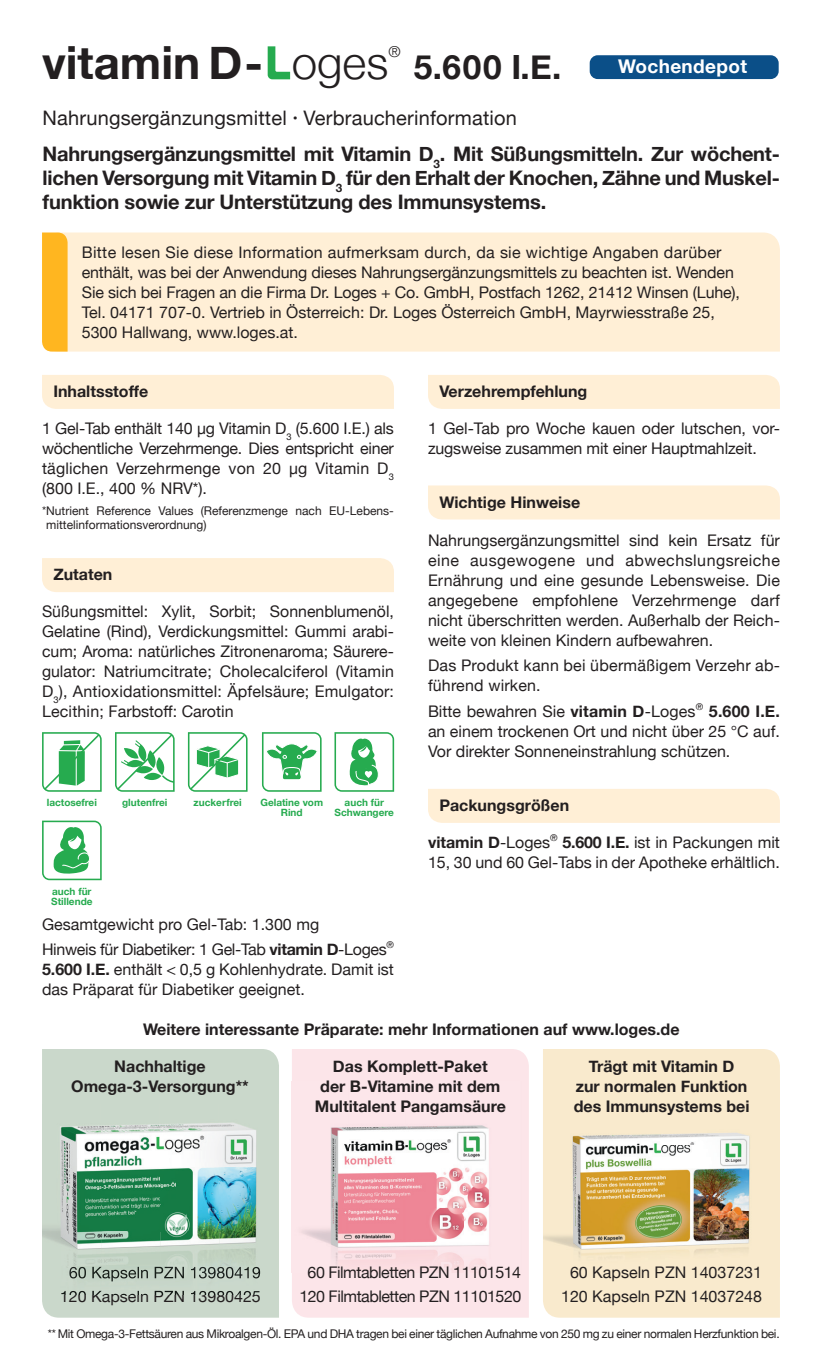
<style>
.page{position:relative;width:822px;height:1369px;background:#fff}
.page>*{position:absolute;margin:0;border:0;box-sizing:border-box;transform-origin:0 0}
.t1{font:700 45.6px "Helvetica Neue";color:#231f20}
.t2{font:300 45.6px "Helvetica Neue";color:#231f20}
.t3{font:700 33.4px "Helvetica Neue";color:#231f20}
.t4{font:700 20px/36px "Helvetica Neue";letter-spacing:-.01em;color:#231f20}
.t5{font:700 19px "Helvetica Neue";letter-spacing:.02em;color:#fff}
.t6{font:16px/20px "Helvetica Neue";color:#231f20}
.t7{font:700 16px/20px "Helvetica Neue";color:#231f20;text-align:center}
.t8{font:16px/25.6px "Helvetica Neue";letter-spacing:-.02em;color:#231f20}
.t9{font:16px/24px "Helvetica Neue";letter-spacing:-.03em;color:#231f20;text-align:center}
.t10{font:300 15.2px "Helvetica Neue";color:#231f20}
.t11{font:12px "Helvetica Neue";letter-spacing:-.025em;color:#231f20}
.t12{font:12px/14.4px "Helvetica Neue";color:#231f20}
.t13{font:700 10px/10px "Helvetica Neue";color:#26ab4f;text-align:center}
.t14{font:9.2px "Helvetica Neue";color:#231f20}
.s1{font-weight:400}
.s2{font-weight:400;font-size:14px}
.s3{font-weight:700}
</style>
<div class="page">
<div style="left:42px;top:375px;width:351px;height:34px;background:#ffefd6"></div>
<div style="left:428px;top:375px;width:351px;height:34px;background:#ffefd6"></div>
<div style="left:42px;top:558px;width:351px;height:34px;background:#ffefd6"></div>
<div style="left:428px;top:789px;width:351px;height:34px;background:#ffefd6"></div>
<div style="left:428px;top:485px;width:351px;height:34px;background:#ffefd6"></div>
<div style="left:68px;top:232px;width:711px;height:119px;background:#ffefd6"></div>
<div style="left:42px;top:232px;width:26px;height:119px;background:#ffb620"></div>
<div style="left:42px;top:1049px;width:237px;height:268px;background:#cad8cb"></div>
<div style="left:543px;top:1049px;width:236px;height:268px;background:#f9eacd"></div>
<div style="left:292px;top:1049px;width:236px;height:268px;background:#fce5e9"></div>
<img style="left:292px;top:1081px;width:229px;height:191px">
<img style="left:543px;top:1080px;width:236px;height:197px">
<img style="left:42px;top:1104px;width:236px;height:127px">
<img style="left:42px;top:1231px;width:59px;height:63px">
<img style="left:101px;top:1231px;width:118px;height:59px">
<img style="left:219px;top:1231px;width:59px;height:63px">
<img style="left:60px;top:1266px;width:200px;height:15px">
<img style="left:61px;top:1290px;width:199px;height:4px">
<svg style="left:42px;top:820px;width:60px;height:60px"></svg>
<svg style="left:115px;top:732px;width:59px;height:60px"></svg>
<svg style="left:188px;top:732px;width:59px;height:60px"></svg>
<svg style="left:334px;top:732px;width:60px;height:60px"></svg>
<svg style="left:42px;top:732px;width:60px;height:60px"></svg>
<svg style="left:262px;top:732px;width:59px;height:60px"></svg>
<div style="left:589px;top:55px;width:189px;height:24px;background:#0b4f88;border-radius:8px"></div>
<svg style="left:267px;top:46px;width:23px;height:33px"></svg>
<h1 class="t1" style="left:42px;top:27px;width:222px">vitamin D-</h1>
<p class="t10" style="left:388px;top:40px;width:14px">®</p>
<h1 class="t2" style="left:291px;top:26px;width:98px">oges</h1>
<h2 class="t3" style="left:413px;top:41px;width:149px">5.600 I.E.</h2>
<p class="t5" style="left:617px;top:51px;width:130px">Wochendepot</p>
<p class="t4" style="left:42px;top:99px;width:738px"><span class="s1">Nahrungsergänzungsmittel</span> <span class="s2">•</span> <span class="s1">Verbraucherinformation<br></span>Nahrungsergänzungsmittel mit Vitamin D<sub>3</sub>. Mit Süßungsmitteln. Zur wöchent-</p>
<p class="t4" style="left:42px;top:165px;width:738px;line-height:24px">lichen Versorgung mit Vitamin D<sub>3</sub> für den Erhalt der Knochen, Zähne und Muskel&shy;funktion sowie zur Unterstützung des Immunsystems.</p>
<p class="t6" style="left:82px;top:243px;width:659px">Bitte lesen Sie diese Information aufmerksam durch, da sie wichtige Angaben darüber enthält, was bei der Anwendung dieses Nahrungsergänzungsmittels zu beachten ist. Wenden Sie sich bei Fragen an die Firma Dr. Loges + Co. GmbH, Postfach 1262, 21412 Winsen (Luhe), Tel. 04171 707-0. Vertrieb in Österreich: Dr. Loges Österreich GmbH, Mayrwiesstraße 25, 5300 Hallwang, www.loges.at.</p>
<p class="t7" style="left:53px;top:381px;width:96px">Inhaltsstoffe</p>
<p class="t6" style="left:42px;top:420px;width:353px;text-align:justify">1 Gel-Tab enthält 140 µg Vitamin D<sub>3</sub> (5.600 I.E.) als wöchentliche Verzehrmenge. Dies entspricht einer täglichen Verzehrmenge von 20 µg Vitamin D<sub>3 </sub>(800 I.E., 400 % NRV*).</p>
<p class="t12" style="left:46px;top:504px;width:349px;text-indent:-4px">* Nutrient Reference Values (Referenzmenge nach EU-Lebens&shy;mittelinformationsverordnung)</p>
<p class="t7" style="left:53px;top:564px;width:60px">Zutaten</p>
<p class="t6" style="left:42px;top:602px;width:353px;text-align:justify">Süßungsmittel: Xylit, Sorbit; Sonnenblumenöl, Gelatine (Rind), Verdickungsmittel: Gummi arabi&shy;cum; Aroma: natürliches Zitronenaroma; Säurere&shy;gulator: Natriumcitrate; Cholecalciferol (Vitamin D<sub>3</sub>), Antioxidationsmittel: Äpfelsäure; Emulgator:<br>Lecithin; Farbstoff: Carotin</p>
<p class="t13" style="left:47px;top:797px;width:52px">lactosefrei</p>
<p class="t13" style="left:260px;top:797px;width:64px">Gelatine vom<br>Rind</p>
<p class="t13" style="left:122px;top:797px;width:47px">glutenfrei</p>
<p class="t13" style="left:193px;top:797px;width:50px">zuckerfrei</p>
<p class="t13" style="left:334px;top:797px;width:61px">auch für<br>Schwangere</p>
<p class="t13" style="left:51px;top:886px;width:43px;text-align:left">auch für<br>Stillende</p>
<p class="t8" style="left:42px;top:912px;width:346px">Gesamtgewicht pro Gel-Tab: 1.300 mg<br>Hinweis für Diabetiker: 1 Gel-Tab <span class="s3">vitamin D</span>-Loges</p>
<p class="t14" style="left:386px;top:938px;width:9px">®</p>
<p class="t6" style="left:42px;top:960px;width:353px"><span class="s3">5.600 I.E.</span> enthält &lt; 0,5 g Kohlenhydrate. Damit ist das Präparat für Diabetiker geeignet.</p>
<p class="t7" style="left:439px;top:381px;width:149px">Verzehrempfehlung</p>
<p class="t6" style="left:428px;top:420px;width:353px">1 Gel-Tab pro Woche kauen oder lutschen, vor&shy;zugsweise zusammen mit einer Hauptmahlzeit.</p>
<p class="t7" style="left:439px;top:492px;width:142px">Wichtige Hinweise</p>
<p class="t6" style="left:428px;top:531px;width:353px;text-align:justify">Nahrungsergänzungsmittel sind kein Ersatz für eine ausgewogene und abwechslungsreiche Ernährung und eine gesunde Lebensweise. Die angegebene empfohlene Verzehrmenge darf nicht überschritten werden. Außerhalb der Reich&shy;weite von kleinen Kindern aufbewahren.</p>
<p class="t6" style="left:428px;top:656px;width:353px">Das Produkt kann bei übermäßigem Verzehr ab&shy;führend wirken.</p>
<p class="t6" style="left:428px;top:702px;width:269px">Bitte bewahren Sie <span class="s3">vitamin D</span>-Loges</p>
<p class="t14" style="left:695px;top:700px;width:9px">®</p>
<p class="t7" style="left:708px;top:701px;width:72px">5.600 I.E.</p>
<p class="t6" style="left:428px;top:722px;width:353px">an einem trockenen Ort und nicht über 25 °C auf.<br>Vor direkter Sonneneinstrahlung schützen.</p>
<p class="t7" style="left:439px;top:795px;width:131px">Packungsgrößen</p>
<p class="t7" style="left:428px;top:832px;width:124px">vitamin D<span class="s1">-Loges</span></p>
<p class="t14" style="left:550px;top:831px;width:9px">®</p>
<p class="t6" style="left:428px;top:833px;width:353px;text-align:right"><span class="s3">5.600 I.E.</span> ist in Packungen mit<br>15, 30 und 60 Gel-Tabs in der Apotheke erhältlich.</p>
<p class="t7" style="left:143px;top:1018px;width:537px">Weitere interessante Präparate: mehr Informationen auf www.loges.de</p>
<p class="t7" style="left:71px;top:1055px;width:179px">Nachhaltige<br>Omega-3-Versorgung**</p>
<p class="t7" style="left:314px;top:1055px;width:192px">Das Komplett-Paket<br>der B-Vitamine mit dem<br>Multitalent Pangamsäure</p>
<p class="t7" style="left:573px;top:1055px;width:177px">Trägt mit Vitamin D<br>zur normalen Funktion des Immunsystems bei</p>
<p class="t6" style="left:60px;top:1287px;width:202px">120 Kapseln PZN 13980425</p>
<p class="t9" style="left:299px;top:1261px;width:223px">60 Filmtabletten PZN 11101514<br>120 Filmtabletten PZN 11101520</p>
<p class="t6" style="left:560px;top:1261px;width:202px;line-height:24px;text-align:center">60 Kapseln PZN 14037231<br>120 Kapseln PZN 14037248</p>
<p class="t11" style="left:48px;top:1325px;width:732px">* * Mit Omega-3-Fettsäuren aus Mikroalgen-Öl. EPA und DHA tragen bei einer täglichen Aufnahme von 250 mg zu einer normalen Herzfunktion bei.</p>
</div>
